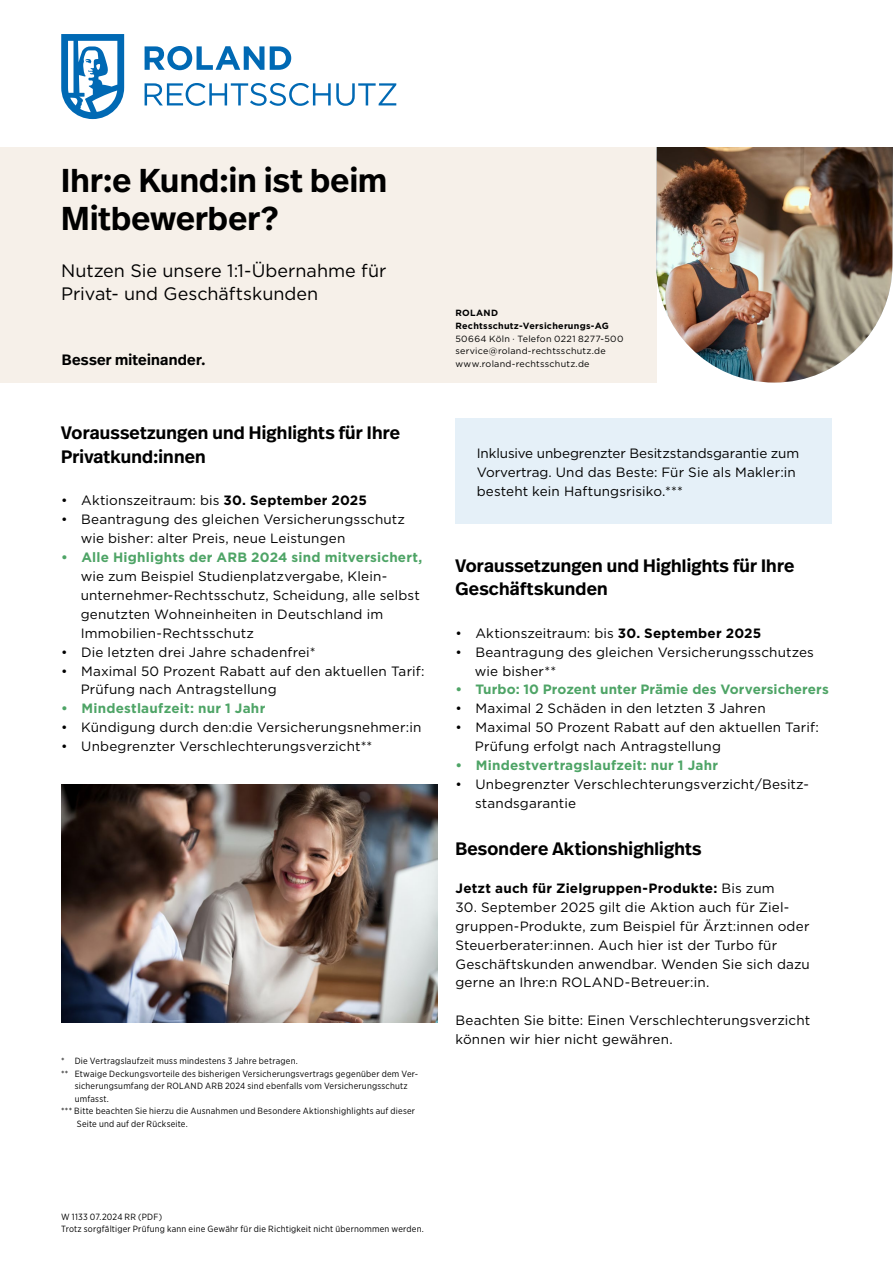
<style>
.page{position:relative;width:893px;height:1263px;background:#fff}
.page>*{position:absolute;margin:0;border:0;box-sizing:border-box;transform-origin:0 0}
.t1{font:600 33px/38px "Real Head Pro";letter-spacing:.01em;color:#000}
.t2{font:600 18px/23.4px "Real Head Pro";letter-spacing:.01em;color:#000}
.t3{font:18px/23.4px "Gotham";color:#000}
.t4{font:600 15px "Real Head Pro";letter-spacing:.02em;color:#000}
.t5{font:13.5px/18.9px "Gotham";letter-spacing:.01em;color:#000}
.t6{font:700 13.5px "Gotham";letter-spacing:.015em;color:#4ea466}
.t7{font:700 13.5px "Gotham";letter-spacing:.015em;color:#000}
.t8{font:9px/12.6px "Gotham Narrow";letter-spacing:.025em;color:#000}
.t9{font:9px/12.6px "Gotham";letter-spacing:.025em;color:#000}
.t10{font:700 9px/12.6px "Gotham";letter-spacing:.03em;color:#000}
.s1{font-weight:700}
.s2{font-weight:400}
</style>
<div class="page">
<div style="left:0;top:146px;width:656px;height:237px;background:#f6f0e9"></div>
<img style="left:656px;top:147px;width:237px;height:236px">
<svg style="left:145px;top:46px;width:146px;height:24px"></svg>
<svg style="left:145px;top:83px;width:251px;height:23px"></svg>
<svg style="left:61px;top:34px;width:63px;height:85px"></svg>
<div style="left:455px;top:418px;width:377px;height:106px;background:#e5f0f8"></div>
<img style="left:61px;top:785px;width:376px;height:238px">
<h1 class="t1" style="left:61px;top:161px;width:327px">Ihr:e Kund:in ist beim<br>Mitbewerber?</h1>
<h2 class="t3" style="left:61px;top:259px;width:327px">Nutzen Sie unsere 1:1-Übernahme für<br>Privat- und Geschäftskunden</h2>
<p class="t4" style="left:62px;top:349px;width:145px">Besser miteinander.</p>
<h2 class="t2" style="left:61px;top:421px;width:340px">Voraussetzungen und Highlights für Ihre<br>Privatkund:innen</h2>
<p class="t5" style="left:61px;top:491px;width:307px">• Aktionszeitraum: bis <span class="s1">30. September 2025</span></p>
<p class="t5" style="left:81px;top:510px;width:326px;text-indent:-19px">• Beantragung des gleichen Versicherungsschutz wie bisher: alter Preis, neue Leistungen</p>
<p class="t6" style="left:61px;top:548px;width:363px">• Alle Highlights der ARB 2024 sind mitversichert,</p>
<p class="t5" style="left:81px;top:566px;width:341px">wie zum Beispiel Studienplatzvergabe, Klein&shy;unternehmer-Rechtsschutz, Scheidung, alle selbst genutzten Wohneinheiten in Deutschland im Immobilien-Rechtsschutz</p>
<p class="t5" style="left:61px;top:642px;width:256px">• Die letzten drei Jahre schadenfrei*</p>
<p class="t5" style="left:81px;top:661px;width:345px;text-indent:-19px">• Maximal 50 Prozent Rabatt auf den aktuellen Tarif:<br>Prüfung nach Antragstellung</p>
<p class="t6" style="left:61px;top:700px;width:206px">• Mindestlaufzeit: nur 1 Jahr</p>
<p class="t5" style="left:61px;top:718px;width:362px">• Kündigung durch den:die Versicherungsnehmer:in</p>
<p class="t5" style="left:61px;top:737px;width:313px">• Unbegrenzter Verschlechterungsverzicht**</p>
<p class="t8" style="left:61px;top:1054px;width:238px">* Die Vertragslaufzeit muss mindestens 3 Jahre betragen.</p>
<p class="t8" style="left:61px;top:1067px;width:358px">** Etwaige Deckungsvorteile des bisherigen Versicherungsvertrags gegenüber dem Ver-</p>
<p class="t8" style="left:75px;top:1079px;width:335px">sicherungsumfang der ROLAND ARB 2024 sind ebenfalls vom Versicherungsschutz</p>
<p class="t8" style="left:61px;top:1092px;width:49px">-umfasst.</p>
<p class="t8" style="left:61px;top:1105px;width:355px">*** Bitte beachten Sie hierzu die Ausnahmen und Besondere Aktionshighlights auf dieser</p>
<p class="t8" style="left:77px;top:1117px;width:112px">Seite und auf der Rückseite.</p>
<p class="t10" style="left:455px;top:307px;width:155px">ROLAND<br>Rechtsschutz-Versicherungs-AG</p>
<p class="t9" style="left:455px;top:332px;width:170px">50664 Köln · Telefon 0221 8277-500 service@roland-rechtsschutz.de www.roland-rechtsschutz.de</p>
<p class="t5" style="left:477px;top:444px;width:324px">Inklusive unbegrenzter Besitzstandsgarantie zum<br>Vorvertrag. Und das Beste: Für Sie als Makler:in besteht kein Haftungsrisiko.***</p>
<h2 class="t2" style="left:455px;top:553px;width:340px">Voraussetzungen und Highlights für Ihre<br>Geschäftskunden</h2>
<p class="t5" style="left:455px;top:623px;width:307px">• Aktionszeitraum: bis <span class="s1">30. September 2025</span></p>
<p class="t5" style="left:475px;top:642px;width:340px;text-indent:-19px">• Beantragung des gleichen Versicherungsschutzes wie bisher**</p>
<p class="t6" style="left:455px;top:681px;width:375px">• Turbo: 10 Prozent unter Prämie des Vorversicherers</p>
<p class="t5" style="left:455px;top:699px;width:312px">• Maximal 2 Schäden in den letzten 3 Jahren</p>
<p class="t5" style="left:475px;top:718px;width:345px;text-indent:-19px">• Maximal 50 Prozent Rabatt auf den aktuellen Tarif:<br>Prüfung erfolgt nach Antragstellung</p>
<p class="t6" style="left:455px;top:756px;width:264px">• Mindestvertragslaufzeit: nur 1 Jahr</p>
<p class="t5" style="left:475px;top:774px;width:335px;text-indent:-20px">• Unbegrenzter Verschlechterungsverzicht/Besitz&shy;standsgarantie</p>
<h2 class="t2" style="left:455px;top:837px;width:248px">Besondere Aktionshighlights</h2>
<p class="t7" style="left:455px;top:879px;width:321px">Jetzt auch für Zielgruppen-Produkte: <span class="s2">Bis zum</span></p>
<p class="t5" style="left:455px;top:897px;width:356px">30. September 2025 gilt die Aktion auch für Ziel&shy;gruppen-Produkte, zum Beispiel für Ärzt:innen oder Steuerberater:innen. Auch hier ist der Turbo für Geschäftskunden anwendbar. Wenden Sie sich dazu gerne an Ihre:n ROLAND-Betreuer:in.</p>
<p class="t5" style="left:455px;top:1011px;width:356px">Beachten Sie bitte: Einen Verschlechterungsverzicht können wir hier nicht gewähren.</p>
<p class="t8" style="left:61px;top:1210px;width:364px">W 1133 07.2024 RR (PDF)<br>Trotz sorgfältiger Prüfung kann eine Gewähr für die Richtigkeit nicht übernommen werden.</p>
</div>
